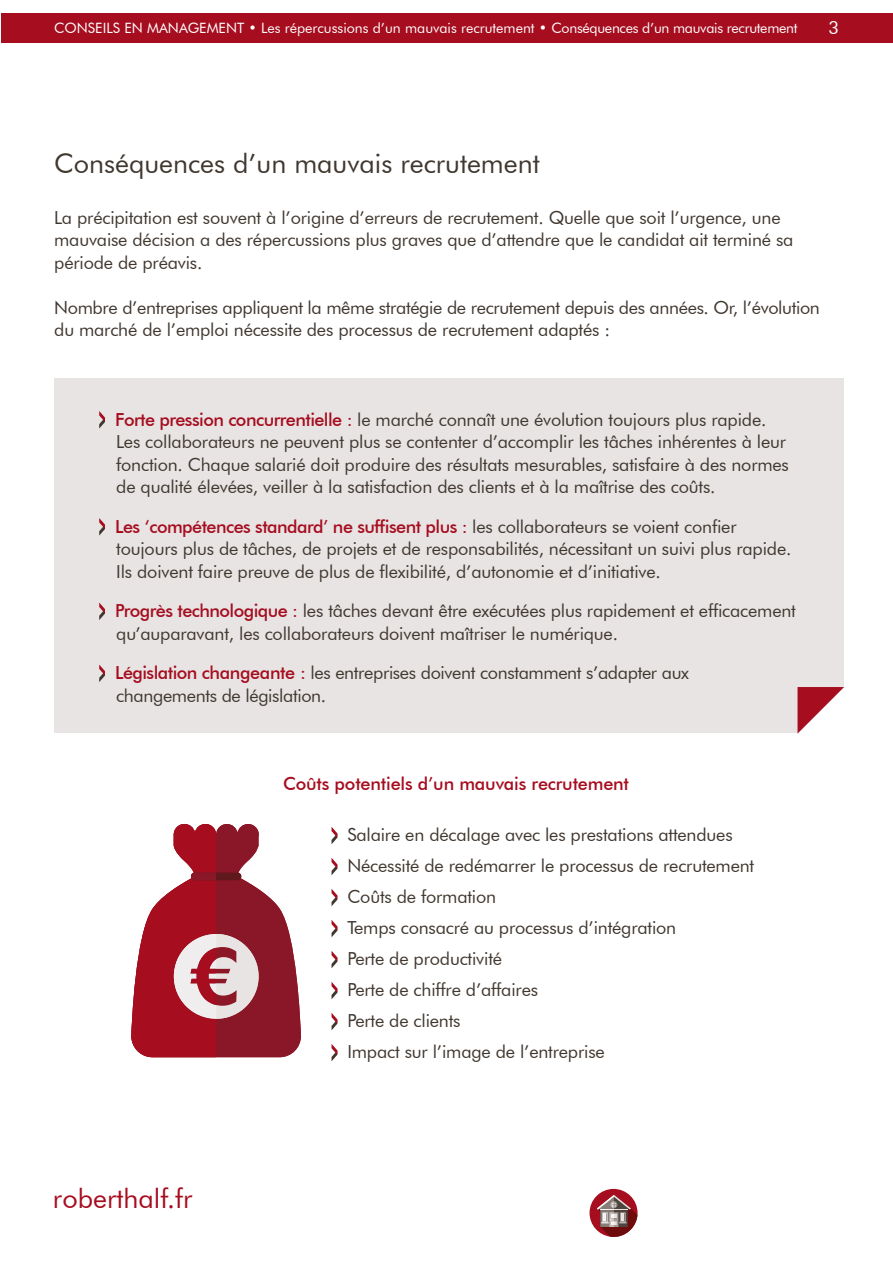
<style>
.page{position:relative;width:893px;height:1263px;background:#fff}
.page>*{position:absolute;margin:0;border:0;box-sizing:border-box;transform-origin:0 0}
.t1{font:27px "Futura BT";color:#40372f}
.t2{font:27px "Futura BT";color:#a60d1f}
.t3{font:18px/22.5px "Futura BT";letter-spacing:-.01em;color:#40372f}
.t4{font:500 18px "Futura BT";letter-spacing:-.01em;color:#a60d1f}
.t5{font:18px "Futura BT";color:#fff}
.t6{font:14.25px "Futura BT";color:#fff}
.s1{font-weight:500;color:#a60d1f}
</style>
<div class="page">
<div style="left:1px;top:13px;width:892px;height:30px;background:#a60d1f"></div>
<svg style="left:589px;top:1189px;width:48px;height:48px"></svg>
<div style="left:54px;top:378px;width:790px;height:355px;background:#e7e4e3"></div>
<svg style="left:797px;top:687px;width:47px;height:47px;background:#d28790"></svg>
<svg style="left:99px;top:411px;width:6px;height:18px"></svg>
<svg style="left:99px;top:518px;width:6px;height:18px"></svg>
<svg style="left:99px;top:602px;width:6px;height:18px"></svg>
<svg style="left:99px;top:664px;width:6px;height:18px"></svg>
<svg style="left:131px;top:824px;width:170px;height:233px"></svg>
<svg style="left:332px;top:827px;width:5px;height:17px"></svg>
<svg style="left:332px;top:858px;width:5px;height:17px"></svg>
<svg style="left:332px;top:889px;width:5px;height:17px"></svg>
<svg style="left:332px;top:920px;width:5px;height:17px"></svg>
<svg style="left:332px;top:951px;width:5px;height:17px"></svg>
<svg style="left:332px;top:982px;width:5px;height:17px"></svg>
<svg style="left:332px;top:1013px;width:5px;height:17px"></svg>
<svg style="left:332px;top:1044px;width:5px;height:17px"></svg>
<p class="t6" style="left:54px;top:19px;width:745px">CONSEILS EN MANAGEMENT • Les répercussions d’un mauvais recrutement • Conséquences d’un mauvais recrutement</p>
<p class="t5" style="left:829px;top:17px;width:12px">3</p>
<h1 class="t1" style="left:54px;top:147px;width:487px">Conséquences d’un mauvais recrutement</h1>
<p class="t3" style="left:54px;top:206px;width:741px">La précipitation est souvent à l’origine d’erreurs de recrutement. Quelle que soit l’urgence, une mauvaise décision a des répercussions plus graves que d’attendre que le candidat ait terminé sa période de préavis.</p>
<p class="t3" style="left:54px;top:296px;width:767px">Nombre d’entreprises appliquent la même stratégie de recrutement depuis des années. Or, l’évolution du marché de l’emploi nécessite des processus de recrutement adaptés :</p>
<p class="t3" style="left:115px;top:408px;width:675px"><span class="s1">Forte pression concurrentielle :</span> le marché connaît une évolution toujours plus rapide.<br>Les collaborateurs ne peuvent plus se contenter d’accomplir les tâches inhérentes à leur fonction. Chaque salarié doit produire des résultats mesurables, satisfaire à des normes de qualité élevées, veiller à la satisfaction des clients et à la maîtrise des coûts.</p>
<p class="t3" style="left:115px;top:515px;width:678px"><span class="s1">Les ‘compétences standard’ ne suffisent plus :</span> les collaborateurs se voient confier toujours plus de tâches, de projets et de responsabilités, nécessitant un suivi plus rapide.<br>Ils doivent faire preuve de plus de flexibilité, d’autonomie et d’initiative.</p>
<p class="t3" style="left:115px;top:599px;width:682px"><span class="s1">Progrès technologique :</span> les tâches devant être exécutées plus rapidement et efficacement qu’auparavant, les collaborateurs doivent maîtriser le numérique.</p>
<p class="t3" style="left:115px;top:661px;width:575px"><span class="s1">Législation changeante :</span> les entreprises doivent constamment s’adapter aux changements de législation.</p>
<p class="t4" style="left:283px;top:773px;width:347px">Coûts potentiels d’un mauvais recrutement</p>
<p class="t3" style="left:347px;top:819px;width:408px;line-height:31px">Salaire en décalage avec les prestations attendues Nécessité de redémarrer le processus de recrutement Coûts de formation<br>Temps consacré au processus d’intégration<br>Perte de productivité<br>Perte de chiffre d’affaires<br>Perte de clients<br>Impact sur l’image de l’entreprise</p>
<h1 class="t2" style="left:53px;top:1182px;width:141px">roberthalf.fr</h1>
</div>
